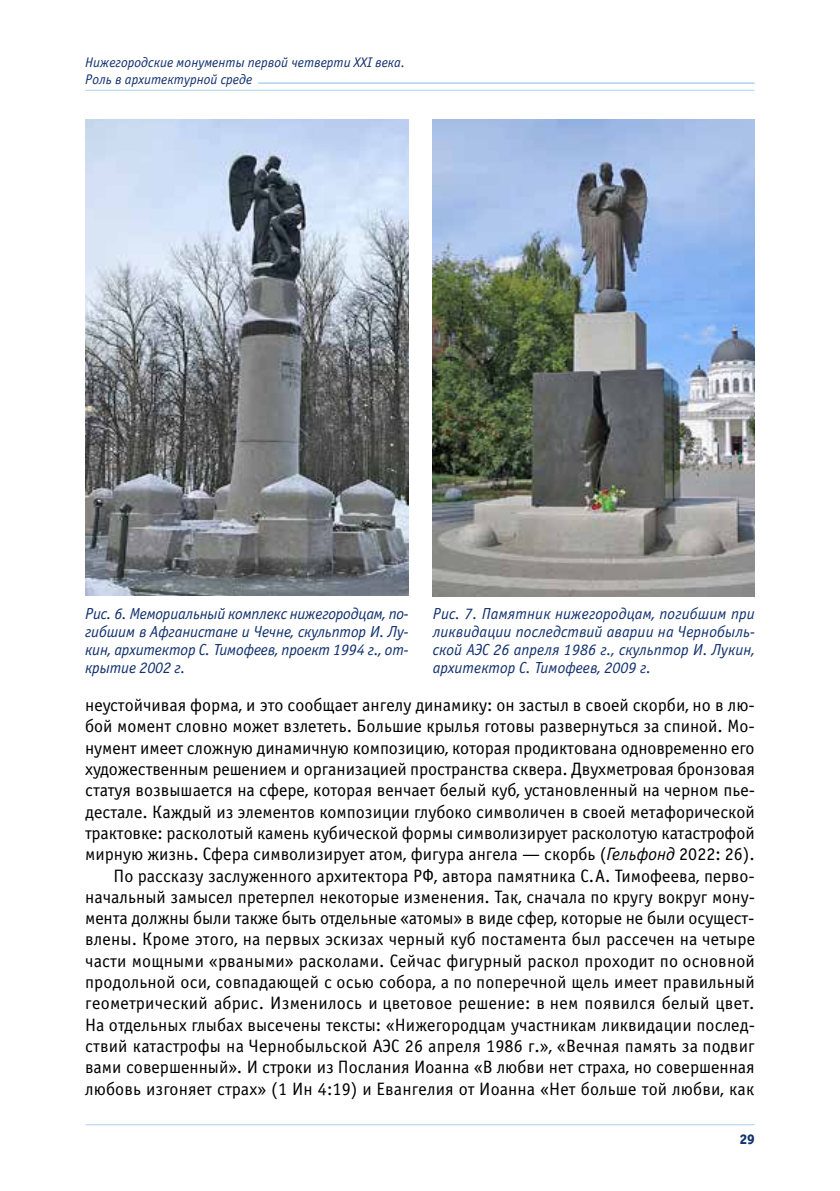
<style>
.page{position:relative;width:840px;height:1191px;background:#fff}
.page>*{position:absolute;margin:0;border:0;box-sizing:border-box;transform-origin:0 0}
.t1{font:18px/21.2px "Officina Sans C";color:#000;text-align:right}
.t2{font:italic 16px/18px "Officina Sans C";letter-spacing:-.01em;color:#12316e;text-align:justify}
.t3{font:italic 14px/16.8px "Officina Sans C";color:#12316e}
.t4{font:14px "Officina Sans Extra Bold C";color:#12316e}
.s1{font-style:italic}
</style>
<div class="page">
<img style="left:85px;top:119px;width:323px;height:476px">
<img style="left:432px;top:119px;width:322px;height:478px">
<hr style="left:85px;top:90px;width:668px;height:1px;background:#add1ef">
<hr style="left:259px;top:82px;width:494px;height:2px;background:#add1ef">
<hr style="left:86px;top:1124px;width:668px;height:1px;background:#add1ef">
<p class="t3" style="left:85px;top:54px;width:321px">Нижегородские монументы первой четверти XXI века.<br>Роль в архитектурной среде</p>
<p class="t2" style="left:85px;top:605px;width:325px">Рис. 6. Мемориальный комплекс нижегородцам, по&shy;гибшим в Афганистане и Чечне, скульптор И. Лу&shy;кин, архитектор С. Тимофеев, проект 1994 г., от&shy;крытие 2002 г.</p>
<p class="t2" style="left:432px;top:605px;width:323px">Рис. 7. Памятник нижегородцам, погибшим при ликвидации последствий аварии на Чернобыль&shy;ской АЭС 26 апреля 1986 г., скульптор И. Лукин, архитектор С. Тимофеев, 2009 г.</p>
<p class="t1" style="left:85px;top:695px;width:671px">неустойчивая форма, и это сообщает ангелу динамику: он застыл в своей скорби, но в лю&shy;бой момент словно может взлететь. Большие крылья готовы развернуться за спиной. Мо&shy;нумент имеет сложную динамичную композицию, которая продиктована одновременно его художественным решением и организацией пространства сквера. Двухметровая бронзовая статуя возвышается на сфере, которая венчает белый куб, установленный на черном пье&shy;дестале. Каждый из элементов композиции глубоко символичен в своей метафорической трактовке: расколотый камень кубической формы символизирует расколотую катастрофой мирную жизнь. Сфера символизирует атом, фигура ангела — скорбь (<span class="s1">Гельфонд</span> 2022: 26).<br>По рассказу заслуженного архитектора РФ, автора памятника С.А. Тимофеева, перво&shy;начальный замысел претерпел некоторые изменения. Так, сначала по кругу вокруг мону&shy;мента должны были также быть отдельные «атомы» в виде сфер, которые не были осущест&shy;влены. Кроме этого, на первых эскизах черный куб постамента был рассечен на четыре части мощными «рваными» расколами. Сейчас фигурный раскол проходит по основной продольной оси, совпадающей с осью собора, а по поперечной щель имеет правильный геометрический абрис. Изменилось и цветовое решение: в нем появился белый цвет.<br>На отдельных глыбах высечены тексты: «Нижегородцам участникам ликвидации послед&shy;ствий катастрофы на Чернобыльской АЭС 26 апреля 1986 г.», «Вечная память за подвиг вами совершенный». И строки из Послания Иоанна «В любви нет страха, но совершенная любовь изгоняет страх» (1 Ин 4:19) и Евангелия от Иоанна «Нет больше той любви, как</p>
<p class="t4" style="left:739px;top:1130px;width:17px">29</p>
</div>
